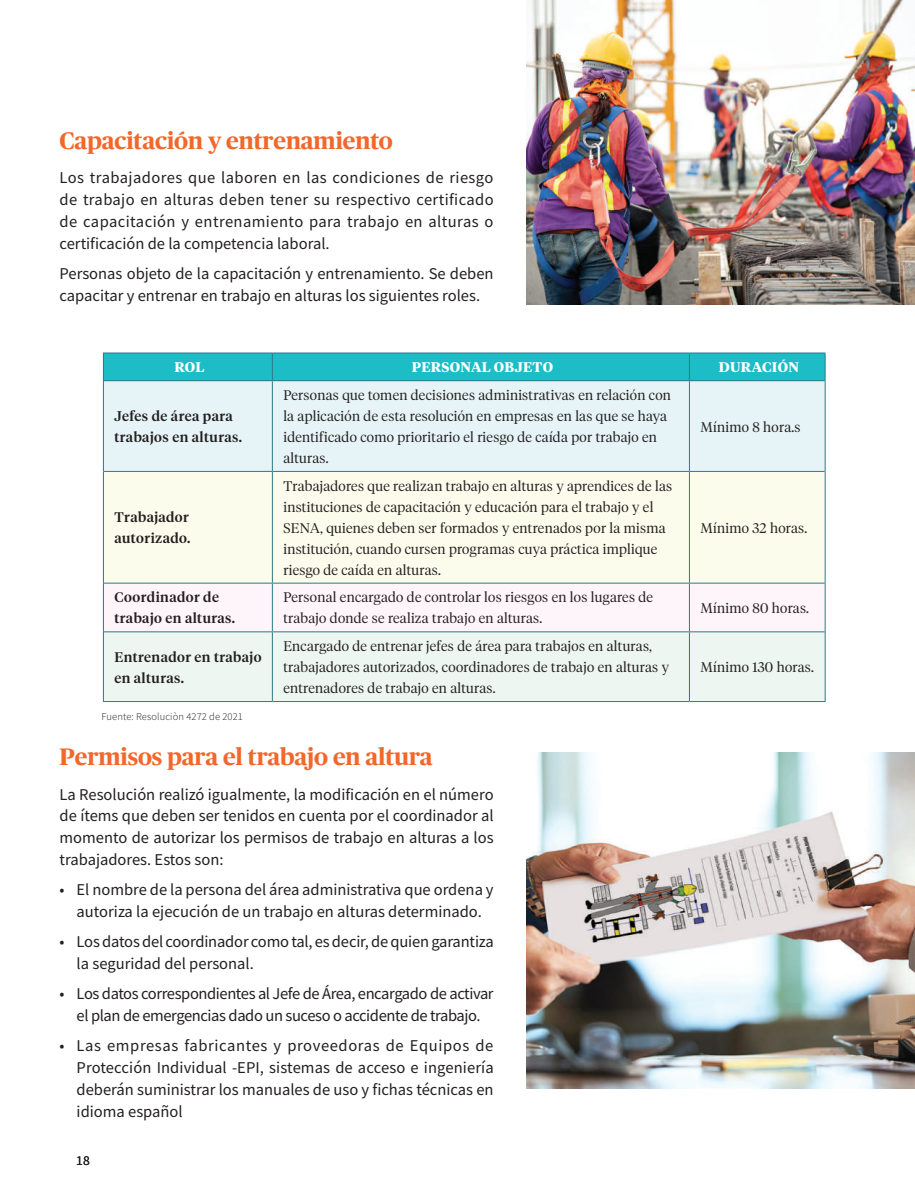
<style>
.page{position:relative;width:915px;height:1191px;background:#fff}
.page>*{position:absolute;margin:0;border:0;box-sizing:border-box;transform-origin:0 0}
.t1{font:700 24px "Publico Headline";letter-spacing:-.005em;color:#f2682b}
.t2{font:16.5px/21.8px "Source Sans Pro";color:#231f20;text-align:justify}
.t3{font:16.5px/21.8px "Source Sans Pro";letter-spacing:-.025em;color:#231f20;text-align:center}
.t4{font:300 13.95px/21px "Tiempos Headline";letter-spacing:.02em;color:#231f20}
.t5{font:500 13.95px/21px "Tiempos Headline";letter-spacing:.03em;color:#231f20}
.t6{font:700 13.95px "Tiempos Headline";letter-spacing:.02em;color:#fff}
.t7{font:13.5px "Source Sans Pro";color:#231f20}
.t8{font:300 10.5px "Source Sans Pro";letter-spacing:.01em;color:#231f20}
</style>
<div class="page">
<div style="left:104px;top:472px;width:720px;height:111px;background:#fcfced"></div>
<div style="left:104px;top:372px;width:720px;height:100px;background:#e7f4f7"></div>
<div style="left:104px;top:583px;width:720px;height:48px;background:#fdf5f9"></div>
<div style="left:104px;top:631px;width:720px;height:71px;background:#edf6f1"></div>
<div style="left:104px;top:353px;width:720px;height:28px;background:#1cbdc7"></div>
<img style="left:526px;top:753px;width:388px;height:335px">
<img style="left:526px;top:0;width:388px;height:304px">
<hr style="left:103px;top:352px;width:169px;height:1px;background:#2c7b88">
<hr style="left:272px;top:352px;width:417px;height:1px;background:#2c7b88">
<hr style="left:689px;top:352px;width:136px;height:1px;background:#2c7b88">
<hr style="left:104px;top:380px;width:168px;height:1px;background:#2c7b88">
<hr style="left:272px;top:380px;width:417px;height:1px;background:#2c7b88">
<hr style="left:689px;top:380px;width:135px;height:1px;background:#2c7b88">
<hr style="left:104px;top:471px;width:168px;height:1px;background:#2c7b88">
<hr style="left:272px;top:471px;width:417px;height:1px;background:#2c7b88">
<hr style="left:689px;top:471px;width:135px;height:1px;background:#2c7b88">
<hr style="left:104px;top:582px;width:168px;height:1px;background:#2c7b88">
<hr style="left:272px;top:582px;width:417px;height:1px;background:#2c7b88">
<hr style="left:689px;top:582px;width:135px;height:1px;background:#2c7b88">
<hr style="left:104px;top:631px;width:168px;height:1px;background:#2c7b88">
<hr style="left:272px;top:631px;width:417px;height:1px;background:#2c7b88">
<hr style="left:689px;top:631px;width:135px;height:1px;background:#2c7b88">
<hr style="left:103px;top:701px;width:169px;height:1px;background:#2c7b88">
<hr style="left:272px;top:701px;width:417px;height:1px;background:#2c7b88">
<hr style="left:689px;top:701px;width:136px;height:1px;background:#2c7b88">
<svg style="left:103px;top:353px;width:1px;height:28px"></svg>
<svg style="left:272px;top:353px;width:1px;height:27px"></svg>
<svg style="left:824px;top:353px;width:1px;height:28px"></svg>
<hr style="left:103px;top:381px;width:1px;height:90px;background:#2c7b88">
<hr style="left:272px;top:381px;width:1px;height:90px;background:#2c7b88">
<hr style="left:688px;top:381px;width:1px;height:90px;background:#2c7b88">
<hr style="left:824px;top:381px;width:1px;height:90px;background:#2c7b88">
<hr style="left:103px;top:471px;width:1px;height:112px;background:#2c7b88">
<hr style="left:272px;top:472px;width:1px;height:110px;background:#2c7b88">
<hr style="left:688px;top:472px;width:1px;height:110px;background:#2c7b88">
<hr style="left:824px;top:471px;width:1px;height:112px;background:#2c7b88">
<hr style="left:103px;top:583px;width:1px;height:49px;background:#2c7b88">
<hr style="left:272px;top:583px;width:1px;height:48px;background:#2c7b88">
<hr style="left:688px;top:583px;width:1px;height:48px;background:#2c7b88">
<hr style="left:824px;top:583px;width:1px;height:49px;background:#2c7b88">
<hr style="left:103px;top:632px;width:1px;height:69px;background:#2c7b88">
<hr style="left:272px;top:632px;width:1px;height:69px;background:#2c7b88">
<hr style="left:688px;top:632px;width:1px;height:69px;background:#2c7b88">
<hr style="left:824px;top:632px;width:1px;height:69px;background:#2c7b88">
<h1 class="t1" style="left:60px;top:123px;width:334px">Capacitación y entrenamiento</h1>
<p class="t2" style="left:60px;top:167px;width:435px">Los trabajadores que laboren en las condiciones de riesgo de trabajo en alturas deben tener su respectivo certificado de capacitación y entrenamiento para trabajo en alturas o certificación de la competencia laboral.</p>
<p class="t2" style="left:60px;top:262px;width:435px">Personas objeto de la capacitación y entrenamiento. Se deben capacitar y entrenar en trabajo en alturas los siguientes roles.</p>
<p class="t6" style="left:174px;top:358px;width:32px">ROL</p>
<p class="t6" style="left:411px;top:358px;width:143px">PERSONAL OBJETO</p>
<p class="t6" style="left:718px;top:358px;width:81px">DURACIÓN</p>
<p class="t5" style="left:114px;top:405px;width:129px">Jefes de área para trabajos en alturas.</p>
<p class="t4" style="left:283px;top:384px;width:389px">Personas que tomen decisiones administrativas en relación con la aplicación de esta resolución en empresas en las que se haya identificado como prioritario el riesgo de caída por trabajo en alturas.</p>
<p class="t4" style="left:700px;top:415px;width:102px">Mínimo 8 hora.s</p>
<p class="t5" style="left:114px;top:506px;width:77px">Trabajador autorizado.</p>
<p class="t4" style="left:283px;top:474px;width:390px">Trabajadores que realizan trabajo en alturas y aprendices de las instituciones de capacitación y educación para el trabajo y el SENA, quienes deben ser formados y entrenados por la misma institución, cuando cursen programas cuya práctica implique riesgo de caída en alturas.</p>
<p class="t4" style="left:700px;top:516px;width:108px">Mínimo 32 horas.</p>
<p class="t5" style="left:114px;top:586px;width:122px">Coordinador de trabajo en alturas.</p>
<p class="t4" style="left:283px;top:586px;width:371px">Personal encargado de controlar los riesgos en los lugares de trabajo donde se realiza trabajo en alturas.</p>
<p class="t4" style="left:700px;top:597px;width:110px">Mínimo 80 horas.</p>
<p class="t5" style="left:114px;top:645px;width:149px">Entrenador en trabajo en alturas.</p>
<p class="t4" style="left:283px;top:635px;width:387px">Encargado de entrenar jefes de área para trabajos en alturas, trabajadores autorizados, coordinadores de trabajo en alturas y entrenadores de trabajo en alturas.</p>
<p class="t4" style="left:700px;top:656px;width:115px">Mínimo 130 horas.</p>
<p class="t8" style="left:102px;top:710px;width:143px">Fuente: Resoluciòn 4272 de 2021</p>
<h1 class="t1" style="left:60px;top:739px;width:374px">Permisos para el trabajo en altura</h1>
<p class="t2" style="left:60px;top:783px;width:435px">La Resolución realizó igualmente, la modificación en el número de ítems que deben ser tenidos en cuenta por el coordinador al momento de autorizar los permisos de trabajo en alturas a los trabajadores. Estos son:</p>
<p class="t2" style="left:60px;top:878px;width:435px;text-align:center">• El nombre de la persona del área administrativa que ordena y autoriza la ejecución de un trabajo en alturas determinado.</p>
<p class="t2" style="left:77px;top:930px;width:418px;text-indent:-17px">• Los datos del coordinador como tal, es decir, de quien garantiza la seguridad del personal.</p>
<p class="t3" style="left:60px;top:982px;width:435px">• Los datos correspondientes al Jefe de Área, encargado de activar el plan de emergencias dado un suceso o accidente de trabajo.</p>
<p class="t2" style="left:77px;top:1034px;width:418px;text-indent:-17px">• Las empresas fabricantes y proveedoras de Equipos de Protección Individual -EPI, sistemas de acceso e ingeniería deberán suministrar los manuales de uso y fichas técnicas en idioma español</p>
<p class="t7" style="left:76px;top:1152px;width:15px">18</p>
</div>
